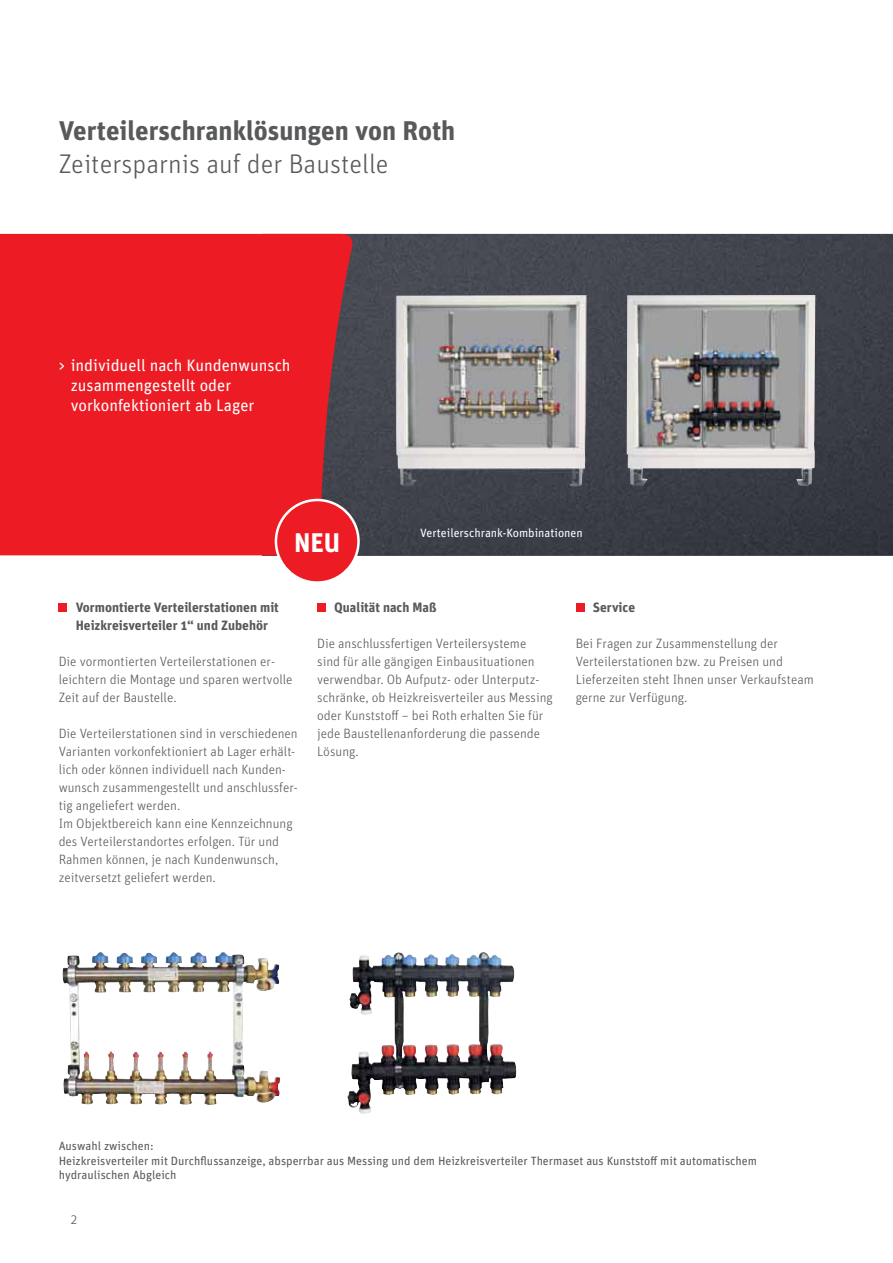
<style>
.page{position:relative;width:893px;height:1263px;background:#fff}
.page>*{position:absolute;margin:0;border:0;box-sizing:border-box;transform-origin:0 0}
.t1{font:700 27px "Unit OT";color:#58595b}
.t2{font:300 27px "Unit OT";color:#58595b}
.t3{font:700 27px "Unit OT";color:#fff}
.t4{font:16.5px/19.8px "Unit OT";color:#fff}
.t5{font:300 13.5px/18px "Unit OT";color:#58595b}
.t6{font:700 13.5px/18px "Unit OT";color:#58595b}
.t7{font:12px/14.4px "Unit OT";color:#58595b}
.t8{font:12px "Unit OT";color:#fff}
</style>
<div class="page">
<div style="left:355px;top:234px;width:65px;height:321px;background:#444750"></div>
<div style="left:420px;top:234px;width:473px;height:106px;background:#43464f"></div>
<img style="left:578px;top:340px;width:315px;height:215px">
<div style="left:420px;top:490px;width:158px;height:65px;background:#3c3f48"></div>
<div style="left:0;top:234px;width:355px;height:321px;background:#ed1c24"></div>
<div style="left:59px;top:603px;width:8px;height:9px;background:#ed1c24"></div>
<div style="left:317px;top:603px;width:9px;height:9px;background:#ed1c24"></div>
<div style="left:576px;top:603px;width:8px;height:9px;background:#ed1c24"></div>
<svg style="left:275px;top:499px;width:85px;height:85px"></svg>
<div style="left:277px;top:501px;width:80px;height:80px;background:#ed1c24;border-radius:50%"></div>
<img style="left:394px;top:295px;width:195px;height:195px">
<img style="left:62px;top:952px;width:149px;height:153px">
<img style="left:347px;top:952px;width:131px;height:162px">
<img style="left:627px;top:295px;width:188px;height:191px">
<h1 class="t1" style="left:59px;top:121px;width:398px">Verteilerschranklösungen von Roth</h1>
<h1 class="t2" style="left:59px;top:154px;width:331px">Zeitersparnis auf der Baustelle</h1>
<p class="t4" style="left:71px;top:357px;width:221px;text-indent:-12px">&gt; individuell nach Kundenwunsch zusammengestellt oder vorkonfektioniert ab Lager</p>
<h1 class="t3" style="left:294px;top:533px;width:48px">NEU</h1>
<p class="t8" style="left:420px;top:528px;width:164px">Verteilerschrank-Kombinationen</p>
<p class="t6" style="left:76px;top:600px;width:205px">Vormontierte Verteilerstationen mit<br>Heizkreisverteiler 1“ und Zubehör</p>
<p class="t5" style="left:59px;top:654px;width:235px">Die vormontierten Verteilerstationen er&shy;leichtern die Montage und sparen wertvolle<br>Zeit auf der Baustelle.</p>
<p class="t5" style="left:59px;top:726px;width:241px">Die Verteilerstationen sind in verschiedenen Varianten vorkonfektioniert ab Lager erhält&shy;lich oder können individuell nach Kunden&shy;wunsch zusammengestellt und anschlussfer&shy;tig angeliefert werden.<br>Im Objektbereich kann eine Kennzeichnung des Verteilerstandortes erfolgen. Tür und Rahmen können, je nach Kundenwunsch, zeitversetzt geliefert werden.</p>
<p class="t6" style="left:334px;top:600px;width:104px">Qualität nach Maß</p>
<p class="t5" style="left:317px;top:636px;width:237px">Die anschlussfertigen Verteilersysteme<br>sind für alle gängigen Einbausituationen verwendbar. Ob Aufputz- oder Unterputz&shy;schränke, ob Heizkreisverteiler aus Messing oder Kunststoff – bei Roth erhalten Sie für jede Baustellenanforderung die passende Lösung.</p>
<p class="t6" style="left:593px;top:600px;width:44px">Service</p>
<p class="t5" style="left:576px;top:636px;width:240px">Bei Fragen zur Zusammenstellung der Verteilerstationen bzw. zu Preisen und Lieferzeiten steht Ihnen unser Verkaufsteam gerne zur Verfügung.</p>
<p class="t7" style="left:59px;top:1140px;width:700px">Auswahl zwischen:<br>Heizkreisverteiler mit Durchflussanzeige, absperrbar aus Messing und dem Heizkreisverteiler Thermaset aus Kunststoff mit automatischem hydraulischen Abgleich</p>
<p class="t5" style="left:71px;top:1212px;width:8px">2</p>
</div>
